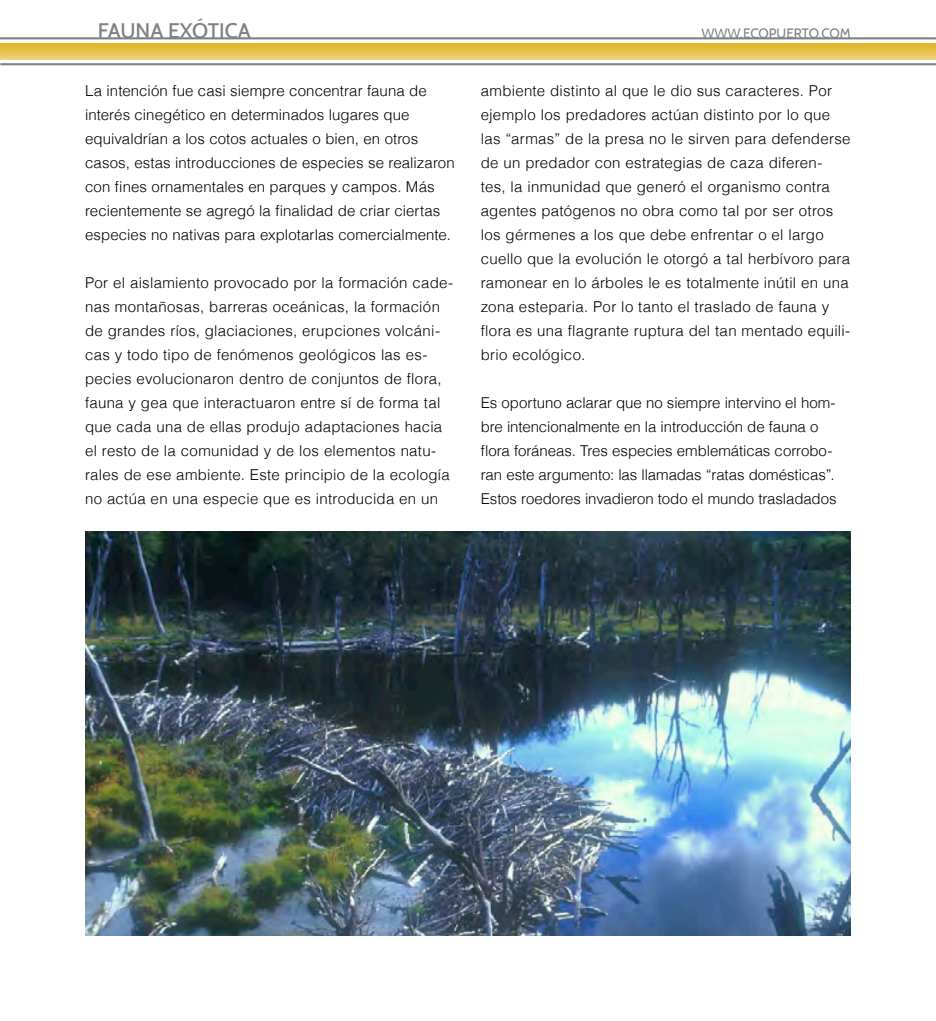
<style>
.page{position:relative;width:936px;height:1021px;background:#fff}
.page>*{position:absolute;margin:0;border:0;box-sizing:border-box;transform-origin:0 0}
.t1{font:500 21px "Cabin";color:#808184}
.t2{font:300 15px/24px "Helvetica";letter-spacing:.015em;color:#000}
.t3{font:300 15px/24px "Helvetica";letter-spacing:-.005em;color:#000}
.t4{font:13.5px "Cabin";letter-spacing:-.005em;color:#808184}
</style>
<div class="page">
<svg style="left:0;top:43px;width:935px;height:17px;background:#e6c24e"></svg>
<hr style="left:0;top:37px;width:935px;height:2px;background:#808184">
<hr style="left:0;top:63px;width:935px;height:2px;background:#808184">
<img style="left:85px;top:531px;width:765px;height:404px">
<p class="t1" style="left:98px;top:17px;width:154px">FAUNA EXÓTICA</p>
<p class="t2" style="left:85px;top:78px;width:371px">La intención fue casi siempre concentrar fauna de interés cinegético en determinados lugares que equivaldrían a los cotos actuales o bien, en otros casos, estas introducciones de especies se realizaron con fines ornamentales en parques y campos. Más recientemente se agregó la finalidad de criar ciertas especies no nativas para explotarlas comercialmente.</p>
<p class="t2" style="left:85px;top:270px;width:369px">Por el aislamiento provocado por la formación cade&shy;nas montañosas, barreras oceánicas, la formación de grandes ríos, glaciaciones, erupciones volcáni&shy;cas y todo tipo de fenómenos geológicos las es&shy;pecies evolucionaron dentro de conjuntos de flora, fauna y gea que interactuaron entre sí de forma tal que cada una de ellas produjo adaptaciones hacia el resto de la comunidad y de los elementos natu&shy;rales de ese ambiente. Este principio de la ecología no actúa en una especie que es introducida en un</p>
<p class="t4" style="left:701px;top:25px;width:151px">WWW.ECOPUERTO.COM</p>
<p class="t2" style="left:480px;top:78px;width:371px">ambiente distinto al que le dio sus caracteres. Por ejemplo los predadores actúan distinto por lo que las “armas” de la presa no le sirven para defenderse de un predador con estrategias de caza diferen&shy;tes, la inmunidad que generó el organismo contra agentes patógenos no obra como tal por ser otros los gérmenes a los que debe enfrentar o el largo cuello que la evolución le otorgó a tal herbívoro para ramonear en lo árboles le es totalmente inútil en una zona esteparia. Por lo tanto el traslado de fauna y flora es una flagrante ruptura del tan mentado equili&shy;brio ecológico.</p>
<p class="t3" style="left:480px;top:390px;width:357px">Es oportuno aclarar que no siempre intervino el hom&shy;bre intencionalmente en la introducción de fauna o flora foráneas. Tres especies emblemáticas corrobo&shy;ran este argumento: las llamadas “ratas domésticas”.<br>Estos roedores invadieron todo el mundo trasladados</p>
</div>
